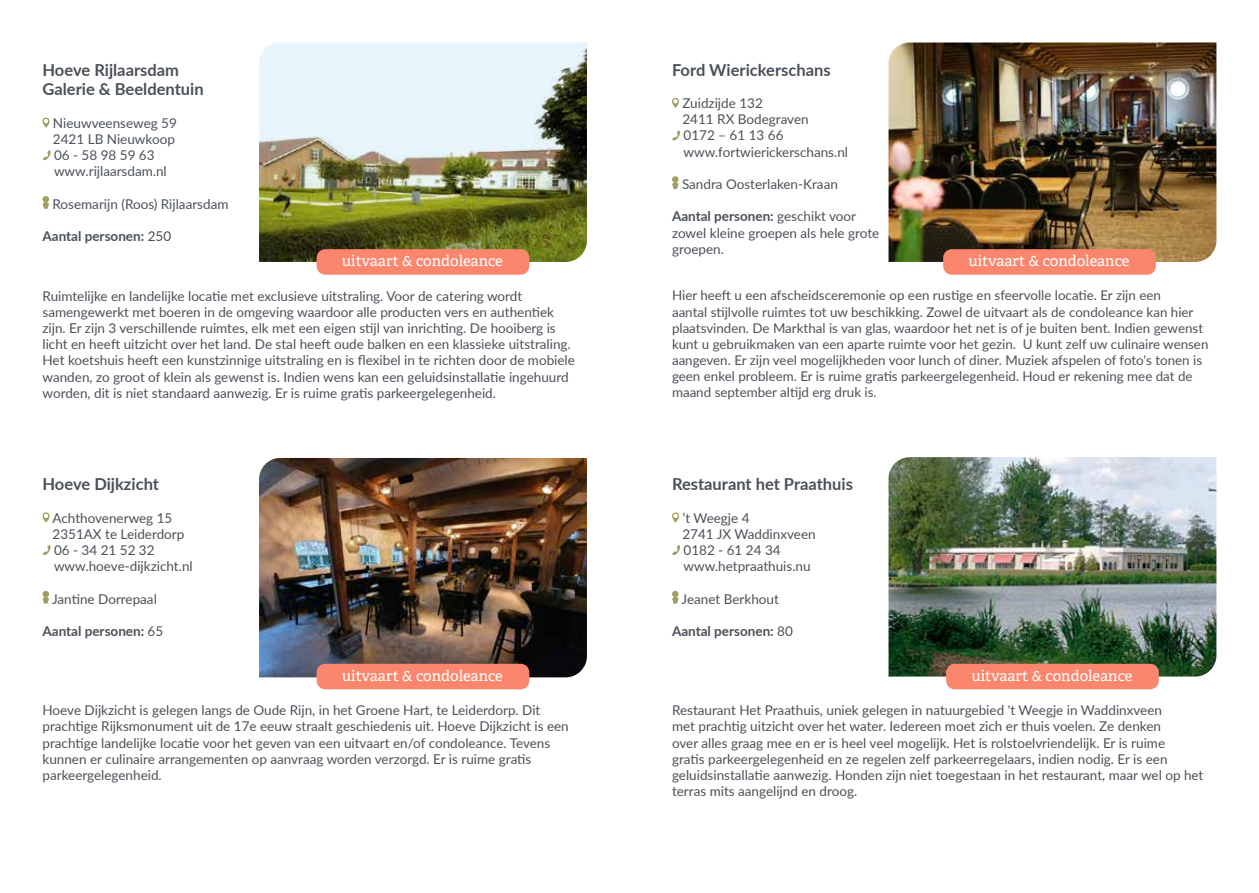
<style>
.page{position:relative;width:1259px;height:893px;background:#fff}
.page>*{position:absolute;margin:0;border:0;box-sizing:border-box;transform-origin:0 0}
.t1{font:700 16.5px/19.8px "Lato";color:#4b5159}
.t2{font:15px "Adelle";color:#fff}
.t3{font:13.5px/16.2px "Lato";color:#4b5159}
.t4{font:700 13.5px "Lato";color:#4b5159}
.t5{font:13.35px/16px "Lato";color:#4b5159}
.s1{font-weight:400}
.s2{font-weight:700}
</style>
<div class="page">
<svg style="left:43px;top:118px;width:6px;height:10px"></svg>
<svg style="left:43px;top:150px;width:8px;height:11px"></svg>
<svg style="left:43px;top:196px;width:6px;height:13px"></svg>
<img style="left:259px;top:43px;width:328px;height:219px">
<div style="left:317px;top:249px;width:212px;height:26px;background:#fa866d;border-radius:9px"></div>
<img style="left:259px;top:458px;width:328px;height:219px">
<svg style="left:43px;top:512px;width:6px;height:11px"></svg>
<svg style="left:43px;top:545px;width:8px;height:10px"></svg>
<svg style="left:43px;top:591px;width:6px;height:13px"></svg>
<div style="left:317px;top:664px;width:212px;height:25px;background:#fa866d;border-radius:9px"></div>
<img style="left:888px;top:43px;width:328px;height:219px">
<svg style="left:672px;top:98px;width:7px;height:10px"></svg>
<svg style="left:672px;top:130px;width:8px;height:11px"></svg>
<svg style="left:672px;top:182px;width:6px;height:7px"></svg>
<div style="left:672px;top:176px;width:6px;height:7px;background:#a29d60;border-radius:50%"></div>
<div style="left:943px;top:249px;width:212px;height:26px;background:#fa866d;border-radius:9px"></div>
<img style="left:888px;top:457px;width:328px;height:219px">
<svg style="left:672px;top:512px;width:7px;height:11px"></svg>
<svg style="left:672px;top:545px;width:8px;height:10px"></svg>
<svg style="left:672px;top:591px;width:6px;height:13px"></svg>
<div style="left:946px;top:664px;width:212px;height:25px;background:#fa866d;border-radius:9px"></div>
<p class="t1" style="left:43px;top:59px;width:163px">Hoeve Rijlaarsdam<br>Galerie &amp; Beeldentuin</p>
<p class="t3" style="left:53px;top:114px;width:125px">Nieuwveenseweg 59<br>2421 LB Nieuwkoop<br>06 - 58 98 59 63 www.rijlaarsdam.nl</p>
<p class="t3" style="left:53px;top:195px;width:177px">Rosemarijn (Roos) Rijlaarsdam</p>
<p class="t4" style="left:43px;top:226px;width:130px">Aantal personen: <span class="s1">250</span></p>
<p class="t2" style="left:342px;top:252px;width:163px">uitvaart &amp; condoleance</p>
<p class="t3" style="left:43px;top:287px;width:534px">Ruimtelijke en landelijke locatie met exclusieve uitstraling. Voor de catering wordt samengewerkt met boeren in de omgeving waardoor alle producten vers en authentiek zijn. Er zijn 3 verschillende ruimtes, elk met een eigen stijl van inrichting. De hooiberg is licht en heeft uitzicht over het land. De stal heeft oude balken en een klassieke uitstraling.<br>Het koetshuis heeft een kunstzinnige uitstraling en is flexibel in te richten door de mobiele wanden, zo groot of klein als gewenst is. Indien wens kan een geluidsinstallatie ingehuurd worden, dit is niet standaard aanwezig. Er is ruime gratis parkeergelegenheid.</p>
<p class="t1" style="left:43px;top:474px;width:118px">Hoeve Dijkzicht</p>
<p class="t3" style="left:52px;top:509px;width:142px">Achthovenerweg 15<br>2351AX te Leiderdorp<br>06 - 34 21 52 32 www.hoeve-dijkzicht.nl</p>
<p class="t3" style="left:52px;top:590px;width:106px">Jantine Dorrepaal</p>
<p class="t4" style="left:43px;top:621px;width:122px">Aantal personen: <span class="s1">65</span></p>
<p class="t2" style="left:342px;top:666px;width:163px">uitvaart &amp; condoleance</p>
<p class="t3" style="left:43px;top:702px;width:528px">Hoeve Dijkzicht is gelegen langs de Oude Rijn, in het Groene Hart, te Leiderdorp. Dit prachtige Rijksmonument uit de 17e eeuw straalt geschiedenis uit. Hoeve Dijkzicht is een prachtige landelijke locatie voor het geven van een uitvaart en/of condoleance. Tevens kunnen er culinaire arrangementen op aanvraag worden verzorgd. Er is ruime gratis parkeergelegenheid.</p>
<p class="t1" style="left:672px;top:59px;width:160px">Ford Wierickerschans</p>
<p class="t3" style="left:682px;top:94px;width:167px">Zuidzijde 132<br>2411 RX Bodegraven<br>0172 – 61 13 66 www.fortwierickerschans.nl</p>
<p class="t3" style="left:682px;top:175px;width:157px">Sandra Oosterlaken-Kraan</p>
<p class="t3" style="left:672px;top:208px;width:209px"><span class="s2">Aantal personen:</span> geschikt voor zowel kleine groepen als hele grote groepen.</p>
<p class="t5" style="left:672px;top:287px;width:538px">Hier heeft u een afscheidsceremonie op een rustige en sfeervolle locatie. Er zijn een<br>aantal stijlvolle ruimtes tot uw beschikking. Zowel de uitvaart als de condoleance kan hier plaatsvinden. De Markthal is van glas, waardoor het net is of je buiten bent. Indien gewenst kunt u gebruikmaken van een aparte ruimte voor het gezin. U kunt zelf uw culinaire wensen aangeven. Er zijn veel mogelijkheden voor lunch of diner. Muziek afspelen of foto's tonen is geen enkel probleem. Er is ruime gratis parkeergelegenheid. Houd er rekening mee dat de maand september altijd erg druk is.</p>
<p class="t2" style="left:968px;top:252px;width:163px">uitvaart &amp; condoleance</p>
<p class="t1" style="left:672px;top:474px;width:182px">Restaurant het Praathuis</p>
<p class="t3" style="left:682px;top:509px;width:135px">’t Weegje 4<br>2741 JX Waddinxveen<br>0182 - 61 24 34 www.hetpraathuis.nu</p>
<p class="t3" style="left:681px;top:590px;width:99px">Jeanet Berkhout</p>
<p class="t4" style="left:672px;top:621px;width:122px">Aantal personen: <span class="s1">80</span></p>
<p class="t2" style="left:971px;top:666px;width:163px">uitvaart &amp; condoleance</p>
<p class="t3" style="left:672px;top:702px;width:533px">Restaurant Het Praathuis, uniek gelegen in natuurgebied 't Weegje in Waddinxveen<br>met prachtig uitzicht over het water. Iedereen moet zich er thuis voelen. Ze denken<br>over alles graag mee en er is heel veel mogelijk. Het is rolstoelvriendelijk. Er is ruime<br>gratis parkeergelegenheid en ze regelen zelf parkeerregelaars, indien nodig. Er is een geluidsinstallatie aanwezig. Honden zijn niet toegestaan in het restaurant, maar wel op het terras mits aangelijnd en droog.</p>
</div>
